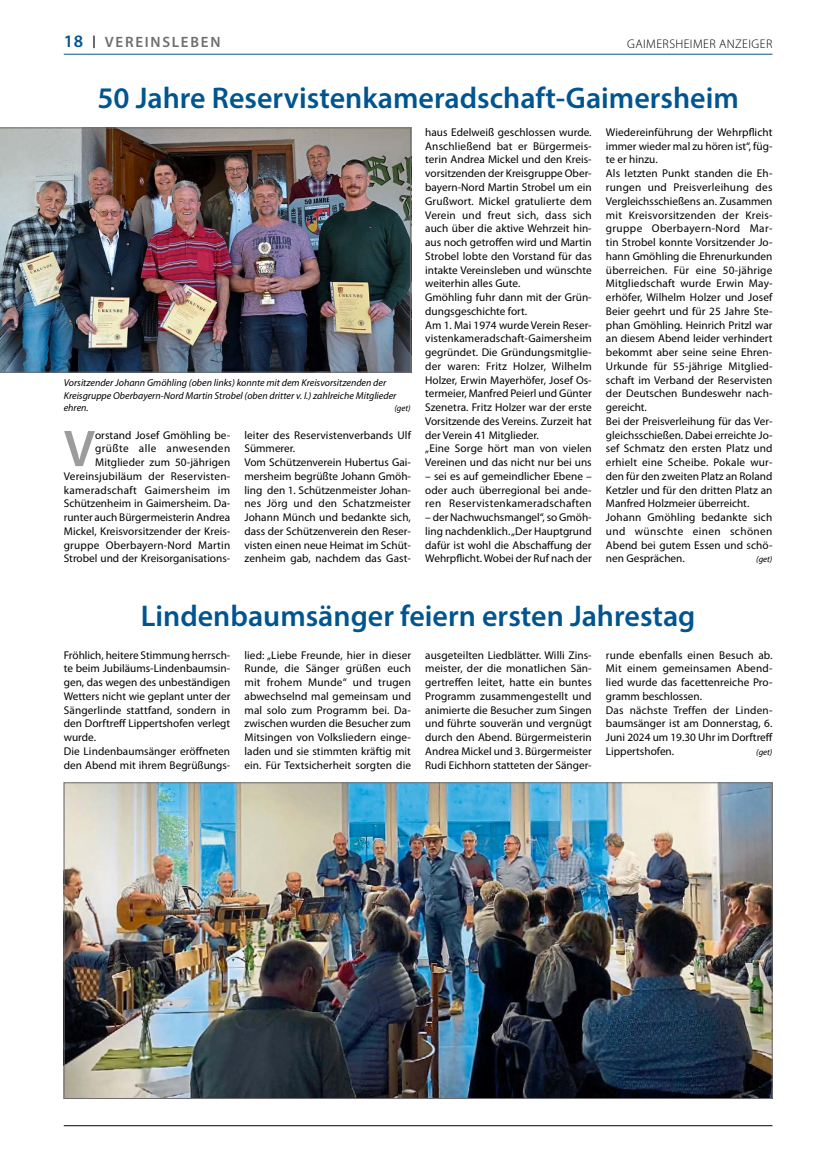
<style>
.page{position:relative;width:815px;height:1152px;background:#fff}
.page>*{position:absolute;margin:0;border:0;box-sizing:border-box;transform-origin:0 0}
.Grundschrift_Textanfang_Initial{font:600 52px "Myriad Pro";color:#9c9c9d}
.Überschrift_3sp{font:600 30px "Myriad Pro";color:#005590}
.t1{font:600 15px "Myriad Pro";letter-spacing:.12em;color:#6e6e6e}
.t2{font:300 12.5px "Myriad Pro";letter-spacing:.035em;color:#000}
.Grundschrift{font:11.25px/13.8px "Myriad Pro";color:#000;text-align:justify}
.Grundschrift_Textanfang_Initial-2{font:11.25px/13.8px "Myriad Pro";letter-spacing:.01em;color:#000;text-align:right}
.Bildtext{font:italic 10px/12.5px "Myriad Pro";color:#000}
.Grundschrift-2{font:italic 8.75px "Myriad Pro";color:#000}
.Bildtext-2{font:italic 8.75px "Myriad Pro";color:#000}
.s1{font-size:17.5px;color:#005590}
</style>
<div class="page">
<hr style="left:64px;top:1125px;width:708px;height:1px;background:#000">
<hr style="left:64px;top:54px;width:708px;height:1px;background:#005590">
<img style="left:66px;top:784px;width:704px;height:312px">
<img style="left:0;top:128px;width:411px;height:244px">
<p class="t1" style="left:64px;top:33px;width:158px"><span class="s1">18</span> <sup>|</sup> VEREINSLEBEN</p>
<p class="t2" style="left:627px;top:36px;width:147px">GAIMERSHEIMER ANZEIGER</p>
<p class="Überschrift_3sp" style="left:97px;top:78px;width:643px">50 Jahre Reservistenkameradschaft-Gaimersheim</p>
<p class="Bildtext" style="left:64px;top:377px;width:334px">Vorsitzender Johann Gmöhling (oben links) konnte mit dem Kreisvorsitzenden der<br>Kreisgruppe Oberbayern-Nord Martin Strobel (oben dritter v. l.) zahlreiche Mitglieder ehren.</p>
<p class="Bildtext-2" style="left:394px;top:403px;width:18px">(get)</p>
<p class="Grundschrift_Textanfang_Initial-2" style="left:64px;top:428px;width:168px">orstand Josef Gmöhling be&shy;grüßte alle anwesenden<br>Mitglieder zum 50-jährigen<br>Vereinsjubiläum der Reservisten&shy;kameradschaft Gaimersheim im<br>Schützenheim in Gaimersheim. Da&shy;runter auch Bürgermeisterin Andrea<br>Mickel, Kreisvorsitzender der Kreis&shy;gruppe Oberbayern-Nord Martin<br>Strobel und der Kreisorganisations-</p>
<p class="Grundschrift_Textanfang_Initial-2" style="left:244px;top:428px;width:168px;text-align:left">leiter des Reservistenverbands Ulf<br>Sümmerer.</p>
<p class="Grundschrift_Textanfang_Initial" style="left:64px;top:415px;width:33px">V</p>
<p class="Grundschrift" style="left:244px;top:456px;width:168px">Vom Schützenverein Hubertus Gai&shy;mersheim begrüßte Johann Gmöh&shy;ling den 1. Schützenmeister Johan&shy;nes Jörg und den Schatzmeister Johann Münch und bedankte sich, dass der Schützenverein den Reser&shy;visten einen neue Heimat im Schüt&shy;zenheim gab, nachdem das Gast-</p>
<p class="Grundschrift" style="left:425px;top:126px;width:168px">haus Edelweiß geschlossen wurde.<br>Anschließend bat er Bürgermeis&shy;terin Andrea Mickel und den Kreis&shy;vorsitzenden der Kreisgruppe Ober&shy;bayern-Nord Martin Strobel um ein Grußwort. Mickel gratulierte dem Verein und freut sich, dass sich auch über die aktive Wehrzeit hin&shy;aus noch getroffen wird und Martin Strobel lobte den Vorstand für das intakte Vereinsleben und wünschte weiterhin alles Gute.</p>
<p class="Grundschrift" style="left:425px;top:291px;width:168px">Gmöhling fuhr dann mit der Grün&shy;dungsgeschichte fort.</p>
<p class="Grundschrift" style="left:425px;top:318px;width:168px">Am 1. Mai 1974 wurde Verein Reser&shy;vistenkameradschaft-Gaimersheim gegründet. Die Gründungsmitglie&shy;der waren: Fritz Holzer, Wilhelm Holzer, Erwin Mayerhöfer, Josef Os&shy;termeier, Manfred Peierl und Günter Szenetra. Fritz Holzer war der erste Vorsitzende des Vereins. Zurzeit hat der Verein 41 Mitglieder.</p>
<p class="Grundschrift" style="left:425px;top:442px;width:168px">„Eine Sorge hört man von vielen<br>Vereinen und das nicht nur bei uns</p>
<p class="Grundschrift" style="left:425px;top:469px;width:168px">– sei es auf gemeindlicher Ebene – oder auch überregional bei ande&shy;ren Reservistenkameradschaften</p>
<p class="Grundschrift" style="left:425px;top:511px;width:168px">– der Nachwuchsmangel“, so Gmöh&shy;ling nachdenklich. „Der Hauptgrund dafür ist wohl die Abschaffung der Wehrpflicht. Wobei der Ruf nach der</p>
<p class="Grundschrift" style="left:606px;top:126px;width:168px">Wiedereinführung der Wehrpflicht immer wieder mal zu hören ist“, füg&shy;te er hinzu.</p>
<p class="Grundschrift" style="left:606px;top:167px;width:168px">Als letzten Punkt standen die Eh&shy;rungen und Preisverleihung des Vergleichsschießens an. Zusammen mit Kreisvorsitzenden der Kreis&shy;gruppe Oberbayern-Nord Mar&shy;tin Strobel konnte Vorsitzender Jo&shy;hann Gmöhling die Ehrenurkunden überreichen. Für eine 50-jährige Mitgliedschaft wurde Erwin May&shy;erhöfer, Wilhelm Holzer und Josef Beier geehrt und für 25 Jahre Ste&shy;phan Gmöhling. Heinrich Pritzl war an diesem Abend leider verhindert bekommt aber seine seine Ehren-Urkunde für 55-jährige Mitglied&shy;schaft im Verband der Reservisten der Deutschen Bundeswehr nach&shy;gereicht.</p>
<p class="Grundschrift" style="left:606px;top:414px;width:168px">Bei der Preisverleihung für das Ver&shy;gleichsschießen. Dabei erreichte Jo&shy;sef Schmatz den ersten Platz und erhielt eine Scheibe. Pokale wur&shy;den für den zweiten Platz an Roland Ketzler und für den dritten Platz an Manfred Holzmeier überreicht.</p>
<p class="Grundschrift" style="left:606px;top:511px;width:168px">Johann Gmöhling bedankte sich und wünschte einen schönen Abend bei gutem Essen und schö&shy;nen Gesprächen.</p>
<p class="Grundschrift-2" style="left:756px;top:555px;width:18px">(get)</p>
<p class="Überschrift_3sp" style="left:141px;top:597px;width:556px">Lindenbaumsänger feiern ersten Jahrestag</p>
<p class="Grundschrift" style="left:64px;top:648px;width:168px">Fröhlich, heitere Stimmung herrsch&shy;te beim Jubiläums-Lindenbaumsin&shy;gen, das wegen des unbeständigen Wetters nicht wie geplant unter der Sängerlinde stattfand, sondern in den Dorftreff Lippertshofen verlegt wurde.</p>
<p class="Grundschrift" style="left:64px;top:744px;width:168px">Die Lindenbaumsänger eröffneten den Abend mit ihrem Begrüßungs-</p>
<p class="Grundschrift" style="left:244px;top:648px;width:168px">lied: „Liebe Freunde, hier in dieser Runde, die Sänger grüßen euch mit frohem Munde“ und trugen abwechselnd mal gemeinsam und mal solo zum Programm bei. Da&shy;zwischen wurden die Besucher zum Mitsingen von Volksliedern einge&shy;laden und sie stimmten kräftig mit ein. Für Textsicherheit sorgten die</p>
<p class="Grundschrift" style="left:425px;top:648px;width:168px">ausgeteilten Liedblätter. Willi Zins&shy;meister, der die monatlichen Sän&shy;gertreffen leitet, hatte ein buntes Programm zusammengestellt und animierte die Besucher zum Singen und führte souverän und vergnügt durch den Abend. Bürgermeisterin Andrea Mickel und 3. Bürgermeister Rudi Eichhorn statteten der Sänger-</p>
<p class="Grundschrift" style="left:606px;top:648px;width:168px">runde ebenfalls einen Besuch ab.<br>Mit einem gemeinsamen Abend&shy;lied wurde das facettenreiche Pro&shy;gramm beschlossen.</p>
<p class="Grundschrift" style="left:606px;top:703px;width:168px">Das nächste Treffen der Linden&shy;baumsänger ist am Donnerstag, 6.<br>Juni 2024 um 19.30 Uhr im Dorftreff Lippertshofen.</p>
<p class="Grundschrift-2" style="left:756px;top:747px;width:18px">(get)</p>
</div>
